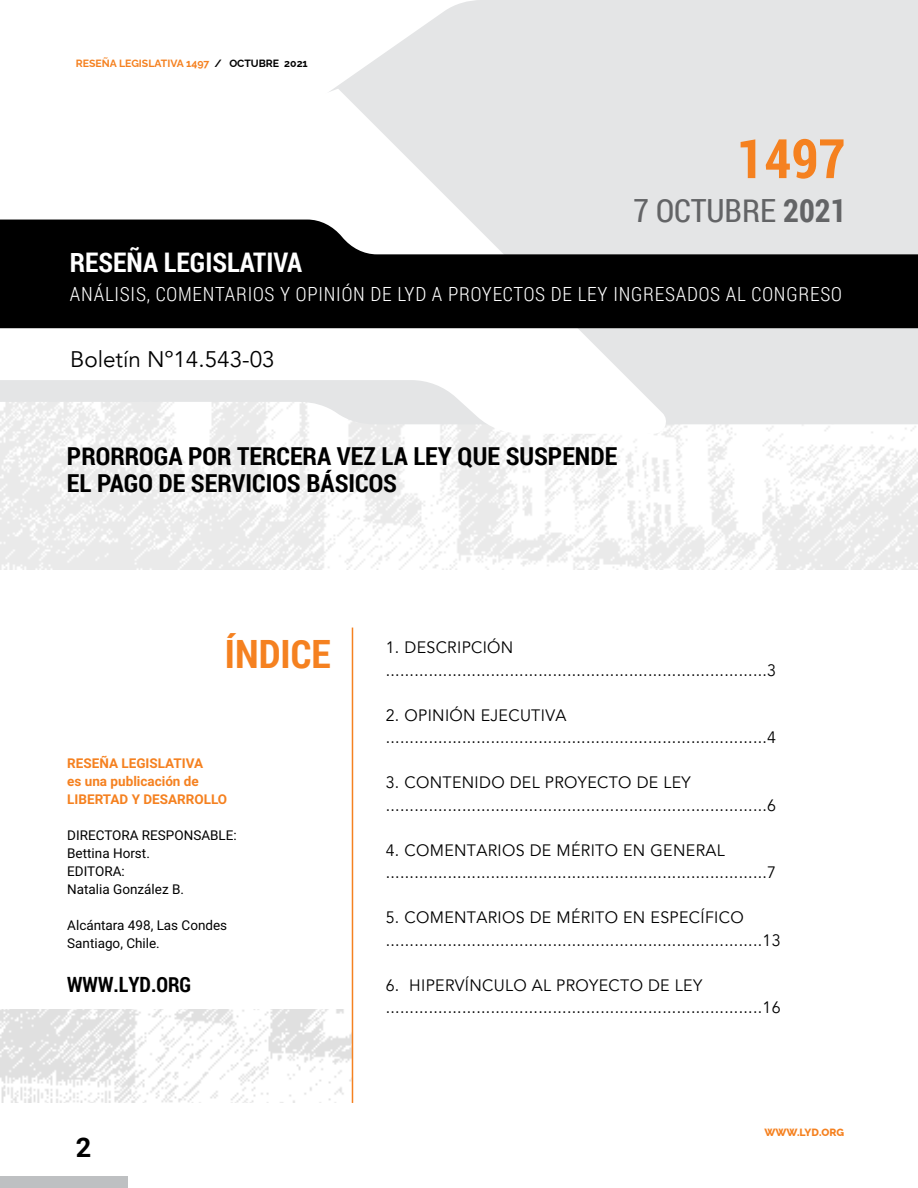
<style>
.page{position:relative;width:918px;height:1188px;background:#fff}
.page>*{position:absolute;margin:0;border:0;box-sizing:border-box;transform-origin:0 0}
.t1{font:700 54.45px "Roboto Condensed";color:#f58120}
.t2{font:700 39px "Roboto Condensed";color:#f58120}
.t3{font:31.95px "Roboto Condensed";color:#636466}
.t4{font:700 27px "Roboto Condensed";color:#fff}
.t5{font:700 27px "Roboto";color:#000}
.t6{font:700 24.75px/27px "Roboto Condensed";color:#000}
.t7{font:22.5px "Avenir";color:#000}
.t8{font:700 21px "Roboto Condensed";color:#000}
.t9{font:300 19.5px "Roboto Condensed";letter-spacing:.04em;color:#fff}
.t10{font:16.5px/22.5px "Avenir";letter-spacing:.02em;color:#000}
.t11{font:13.5px/18px "Roboto";color:#000}
.t12{font:700 13.5px/18px "Roboto";color:#f58120}
.t13{font:700 10.5px "Raleway";color:#f58120}
.t14{font:800 10.5px "Raleway";color:#f58120}
.s1{color:#000}
.s2{font-weight:700}
</style>
<div class="page">
<div style="left:0;top:1177px;width:128px;height:11px;background:#bec0c2"></div>
<img style="left:0;top:424px;width:918px;height:146px">
<div style="left:333px;top:0;width:585px;height:424px;background:#e4e5e6"></div>
<svg style="left:0;top:89px;width:670px;height:345px"></svg>
<img style="left:0;top:1009px;width:352px;height:94px">
<hr style="left:352px;top:628px;width:1px;height:475px;background:#f58120">
<svg style="left:0;top:220px;width:918px;height:108px;background:#2e2e2e"></svg>
<p class="t13" style="left:76px;top:55px;width:234px">RESEÑA LEGISLATIVA 1497 <span class="s1">/ OCTUBRE 2021</span></p>
<h1 class="t1" style="left:737px;top:120px;width:110px">1497</h1>
<h3 class="t3" style="left:634px;top:188px;width:215px">7 OCTUBRE <span class="s2">2021</span></h3>
<h3 class="t4" style="left:70px;top:244px;width:234px">RESEÑA LEGISLATIVA</h3>
<p class="t9" style="left:70px;top:281px;width:773px">ANÁLISIS, COMENTARIOS Y OPINIÓN DE LYD A PROYECTOS DE LEY INGRESADOS AL CONGRESO</p>
<h3 class="t7" style="left:70px;top:346px;width:206px">Boletín Nº14.543-03</h3>
<h3 class="t6" style="left:67px;top:442px;width:552px">PRORROGA POR TERCERA VEZ LA LEY QUE SUSPENDE<br>EL PAGO DE SERVICIOS BÁSICOS</h3>
<h2 class="t2" style="left:225px;top:627px;width:107px">ÍNDICE</h2>
<p class="t12" style="left:67px;top:754px;width:162px">RESEÑA LEGISLATIVA<br>es una publicación de<br>LIBERTAD Y DESARROLLO</p>
<p class="t11" style="left:67px;top:826px;width:171px">DIRECTORA RESPONSABLE:<br>Bettina Horst.<br>EDITORA:<br>Natalia González B.</p>
<p class="t11" style="left:67px;top:916px;width:162px">Alcántara 498, Las Condes<br>Santiago, Chile.</p>
<p class="t8" style="left:67px;top:969px;width:126px">WWW.LYD.ORG</p>
<h3 class="t5" style="left:76px;top:1129px;width:17px">2</h3>
<p class="t10" style="left:386px;top:637px;width:392px">1. DESCRIPCIÓN ................................................................................3</p>
<p class="t10" style="left:386px;top:704px;width:392px">2. OPINIÓN EJECUTIVA ................................................................................4</p>
<p class="t10" style="left:386px;top:772px;width:392px">3. CONTENIDO DEL PROYECTO DE LEY ................................................................................6</p>
<p class="t10" style="left:386px;top:839px;width:392px">4. COMENTARIOS DE MÉRITO EN GENERAL ................................................................................7</p>
<p class="t10" style="left:386px;top:907px;width:396px">5. COMENTARIOS DE MÉRITO EN ESPECÍFICO ...............................................................................13</p>
<p class="t10" style="left:386px;top:974px;width:396px">6. HIPERVÍNCULO AL PROYECTO DE LEY ...............................................................................16</p>
<p class="t14" style="left:764px;top:1124px;width:81px">WWW.LYD.ORG</p>
</div>
